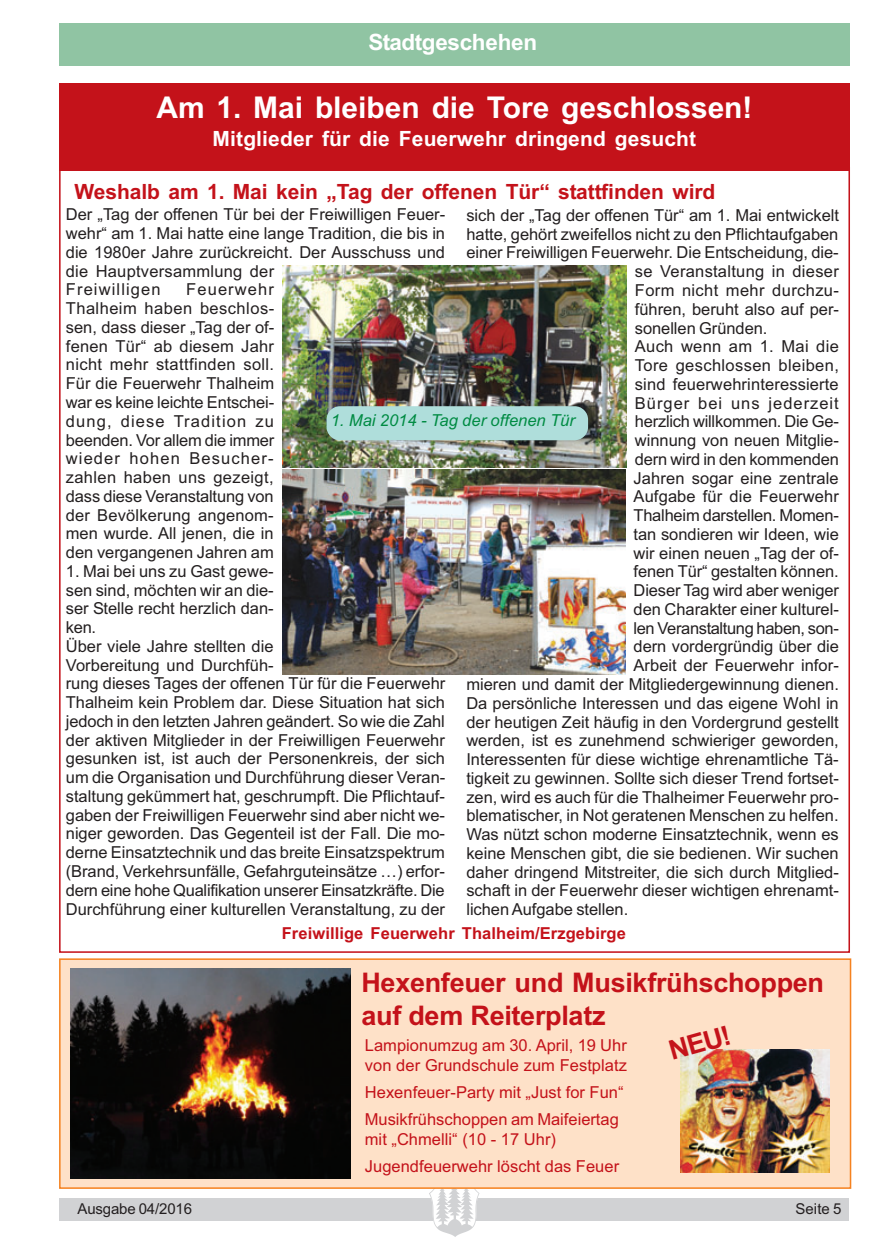
<style>
.page{position:relative;width:893px;height:1259px;background:#fff}
.page>*{position:absolute;margin:0;border:0;box-sizing:border-box;transform-origin:0 0}
.t1{font:700 30px "Arial";color:#fff}
.t2{font:700 27px/32.4px "Arial";letter-spacing:-.01em;color:#c4121a}
.t3{font:700 22.5px "Arial";letter-spacing:-.015em;color:#fff}
.t4{font:700 21px "Arial";color:#c4121a}
.t5{font:700 21px "Arial";letter-spacing:.005em;color:#fff}
.t6{font:16.5px/18.8px "Arial";color:#231f20}
.t7{font:16.5px/27px "Arial";color:#c4121a}
.t8{font:16.5px "Arial";letter-spacing:.02em;color:#231f20}
.t9{font:700 16.5px "Arial";letter-spacing:.005em;color:#c4121a}
.t10{font:16.5px "Arial";letter-spacing:-.02em;color:#231f20}
.t11{font:italic 16.5px "Arial";color:#008b43}
.t12{font:16.5px "Arial";letter-spacing:.06em;color:#231f20}
.t13{font:15px "Arial";letter-spacing:-.01em;color:#231f20}
</style>
<div class="page">
<img style="left:59px;top:23px;width:793px;height:1214px">
<h3 class="t3" style="left:368px;top:34px;width:170px">Stadtgeschehen</h3>
<h1 class="t1" style="left:156px;top:96px;width:598px">Am 1. Mai bleiben die Tore geschlossen!</h1>
<p class="t5" style="left:213px;top:131px;width:485px">Mitglieder für die Feuerwehr dringend gesucht</p>
<p class="t4" style="left:74px;top:184px;width:643px">Weshalb am 1. Mai kein „Tag der offenen Tür“ stattfinden wird</p>
<p class="t6" style="left:466px;top:207px;width:374px">sich der „Tag der offenen Tür“ am 1. Mai entwickelt</p>
<p class="t6" style="left:466px;top:226px;width:374px">hatte, gehört zweifellos nicht zu den Pflichtaufgaben</p>
<p class="t6" style="left:466px;top:245px;width:374px">einer Freiwilligen Feuerwehr. Die Entscheidung, die-</p>
<p class="t8" style="left:635px;top:265px;width:205px">se Veranstaltung in dieser</p>
<p class="t8" style="left:635px;top:284px;width:206px">Form nicht mehr durchzu-</p>
<p class="t6" style="left:635px;top:301px;width:206px">führen, beruht also auf per-</p>
<p class="t6" style="left:635px;top:320px;width:134px">sonellen Gründen.</p>
<p class="t8" style="left:635px;top:340px;width:205px">Auch wenn am 1. Mai die</p>
<p class="t8" style="left:635px;top:359px;width:206px">Tore geschlossen bleiben,</p>
<p class="t6" style="left:635px;top:376px;width:205px">sind feuerwehrinteressierte</p>
<p class="t12" style="left:635px;top:397px;width:205px">Bürger bei uns jederzeit</p>
<p class="t6" style="left:635px;top:414px;width:205px">herzlich willkommen. Die Ge-</p>
<p class="t6" style="left:635px;top:432px;width:206px">winnung von neuen Mitglie-</p>
<p class="t6" style="left:635px;top:451px;width:206px">dern wird in den kommenden</p>
<p class="t6" style="left:633px;top:470px;width:207px">Jahren sogar eine zentrale</p>
<p class="t6" style="left:633px;top:489px;width:207px">Aufgabe für die Feuerwehr</p>
<p class="t6" style="left:633px;top:507px;width:207px">Thalheim darstellen. Momen-</p>
<p class="t6" style="left:633px;top:526px;width:207px">tan sondieren wir Ideen, wie</p>
<p class="t6" style="left:633px;top:545px;width:207px">wir einen neuen „Tag der of-</p>
<p class="t6" style="left:633px;top:564px;width:207px">fenen Tür“ gestalten können.</p>
<p class="t6" style="left:633px;top:582px;width:207px">Dieser Tag wird aber weniger</p>
<p class="t6" style="left:633px;top:601px;width:207px">den Charakter einer kulturel-</p>
<p class="t10" style="left:633px;top:622px;width:207px">len Veranstaltung haben, son-</p>
<p class="t6" style="left:633px;top:639px;width:207px">dern vordergründig über die</p>
<p class="t6" style="left:633px;top:657px;width:207px">Arbeit der Feuerwehr infor-</p>
<p class="t6" style="left:466px;top:676px;width:374px">mieren und damit der Mitgliedergewinnung dienen.</p>
<p class="t6" style="left:466px;top:695px;width:374px">Da persönliche Interessen und das eigene Wohl in</p>
<p class="t6" style="left:466px;top:714px;width:374px">der heutigen Zeit häufig in den Vordergrund gestellt</p>
<p class="t6" style="left:466px;top:732px;width:374px">werden, ist es zunehmend schwieriger geworden,</p>
<p class="t6" style="left:466px;top:751px;width:374px">Interessenten für diese wichtige ehrenamtliche Tä-</p>
<p class="t6" style="left:466px;top:770px;width:374px">tigkeit zu gewinnen. Sollte sich dieser Trend fortset-</p>
<p class="t6" style="left:466px;top:789px;width:374px">zen, wird es auch für die Thalheimer Feuerwehr pro-</p>
<p class="t6" style="left:466px;top:807px;width:374px">blematischer, in Not geratenen Menschen zu helfen.</p>
<p class="t6" style="left:466px;top:826px;width:374px">Was nützt schon moderne Einsatztechnik, wenn es</p>
<p class="t6" style="left:466px;top:845px;width:374px">keine Menschen gibt, die sie bedienen. Wir suchen</p>
<p class="t6" style="left:466px;top:864px;width:374px">daher dringend Mitstreiter, die sich durch Mitglied-</p>
<p class="t6" style="left:466px;top:883px;width:374px">schaft in der Feuerwehr dieser wichtigen ehrenamt-</p>
<p class="t6" style="left:466px;top:901px;width:163px">lichen Aufgabe stellen.</p>
<p class="t6" style="left:66px;top:207px;width:381px">Der „Tag der offenen Tür bei der Freiwilligen Feuer&shy;wehr“ am 1. Mai hatte eine lange Tradition, die bis in die 1980er Jahre zurückreicht. Der Ausschuss und die Hauptversammlung der<br>Freiwilligen</p>
<p class="t6" style="left:66px;top:282px;width:210px;text-align:justify;text-indent:120px">Feuerwehr Thalheim haben beschlos&shy;sen, dass dieser „Tag der of&shy;fenen Tür“ ab diesem Jahr nicht mehr stattfinden soll.<br>Für die Feuerwehr Thalheim war es keine leichte Entschei&shy;dung, diese Tradition zu beenden. Vor allem die immer wieder hohen Besucher&shy;zahlen haben uns gezeigt, dass diese Veranstaltung von der Bevölkerung angenom&shy;men wurde. All jenen, die in den vergangenen Jahren am</p>
<p class="t6" style="left:66px;top:563px;width:381px">1. Mai bei uns zu Gast gewe-<br>sen sind, möchten wir an die-<br>ser Stelle recht herzlich dan-<br>ken.<br>Über viele Jahre stellten die<br>Vorbereitung und Durchfüh-<br>rung dieses Tages der offenen Tür für die Feuerwehr Thalheim kein Problem dar. Diese Situation hat sich jedoch in den letzten Jahren geändert. So wie die Zahl der aktiven Mitglieder in der Freiwilligen Feuerwehr gesunken ist, ist auch der Personenkreis, der sich um die Organisation und Durchführung dieser Veran&shy;staltung gekümmert hat, geschrumpft. Die Pflichtauf&shy;gaben der Freiwilligen Feuerwehr sind aber nicht we&shy;niger geworden. Das Gegenteil ist der Fall. Die mo&shy;derne Einsatztechnik und das breite Einsatzspektrum (Brand, Verkehrsunfälle, Gefahrguteinsätze …) erfor&shy;dern eine hohe Qualifikation unserer Einsatzkräfte. Die Durchführung einer kulturellen Veranstaltung, zu der</p>
<p class="t11" style="left:331px;top:414px;width:246px">1. Mai 2014 - Tag der offenen Tür</p>
<p class="t9" style="left:282px;top:927px;width:346px">Freiwillige Feuerwehr Thalheim/Erzgebirge</p>
<h2 class="t2" style="left:361px;top:969px;width:464px">Hexenfeuer und Musikfrühschoppen auf dem Reiterplatz</h2>
<p class="t7" style="left:365px;top:1037px;width:264px;line-height:19.8px">Lampionumzug am 30. April, 19 Uhr von der Grundschule zum Festplatz</p>
<p class="t7" style="left:365px;top:1080px;width:260px">Hexenfeuer-Party mit „Just for Fun“<br>Musikfrühschoppen am Maifeiertag</p>
<p class="t7" style="left:365px;top:1127px;width:256px">mit „Chmelli“ (10 - 17 Uhr)<br>Jugendfeuerwehr löscht das Feuer</p>
<h2 class="t2" style="left:666px;top:1038px;width:64px;rotate:-16deg">NEU!</h2>
<p class="t13" style="left:77px;top:1203px;width:116px">Ausgabe 04/2016</p>
<p class="t13" style="left:795px;top:1203px;width:48px">Seite 5</p>
</div>
